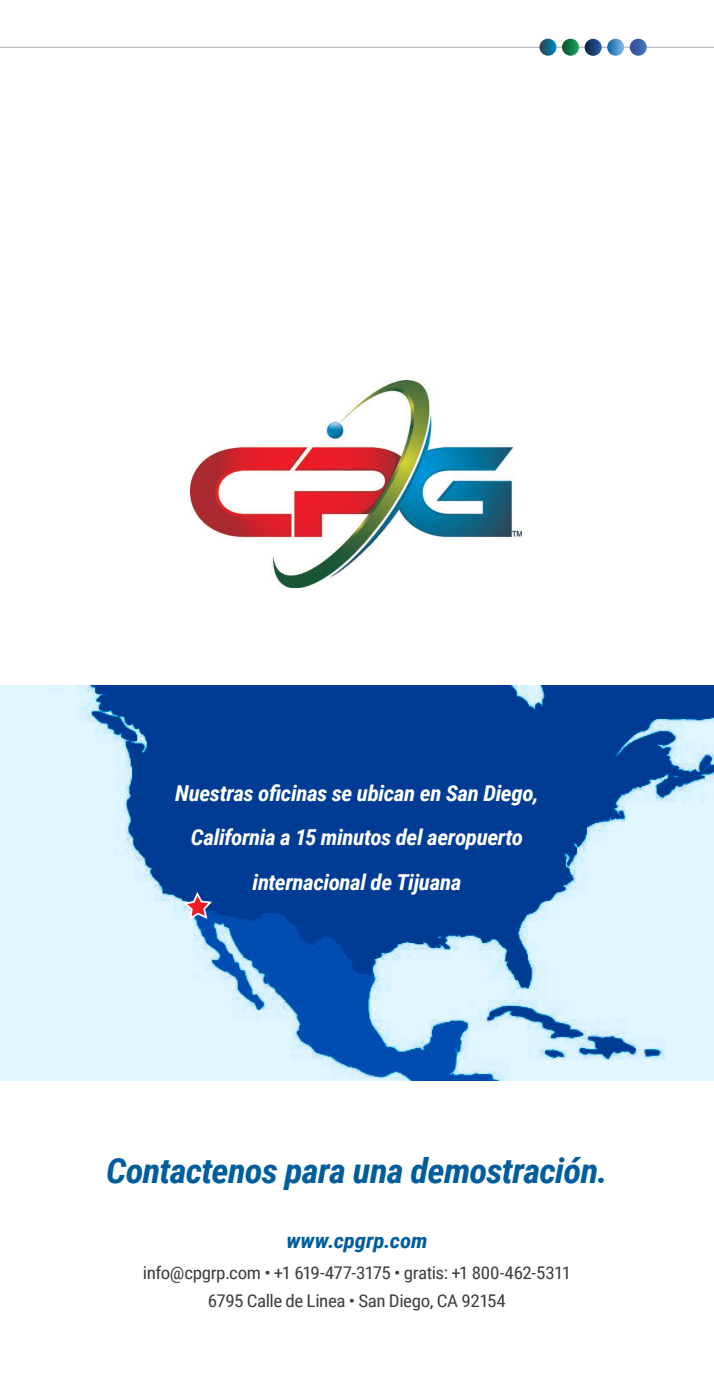
<style>
.page{position:relative;width:714px;height:1386px;background:#fff}
.page>*{position:absolute;margin:0;border:0;box-sizing:border-box;transform-origin:0 0}
.t1{font:italic 700 34.65px "Roboto Condensed";letter-spacing:-.02em;color:#005d9d;scale:1.05 1}
.t2{font:italic 700 21.88px/45px "Roboto Condensed";letter-spacing:-.02em;color:#fff;text-align:center;scale:1.05 1}
.t3{font:italic 700 21px "Roboto Condensed";letter-spacing:-.005em;color:#005d9d;scale:1.09 1}
.t4{font:17.5px/28px "Roboto Condensed";letter-spacing:-.025em;color:#3e3e3f;text-align:center;scale:1.09 1}
</style>
<div class="page">
<hr style="left:713px;top:540px;width:1px;height:339px;background:#005d9d">
<hr style="left:0;top:47px;width:714px;height:1px;background:#a8a9ad">
<hr style="left:713px;top:1121px;width:1px;height:103px;background:#005d9d">
<img style="left:190px;top:380px;width:331px;height:207px">
<svg style="left:539px;top:39px;width:18px;height:17px"></svg>
<svg style="left:562px;top:39px;width:17px;height:17px"></svg>
<svg style="left:607px;top:39px;width:17px;height:17px"></svg>
<svg style="left:630px;top:39px;width:17px;height:17px"></svg>
<svg style="left:585px;top:39px;width:17px;height:17px"></svg>
<svg style="left:0;top:685px;width:714px;height:395px;background:#6f9acb"></svg>
<svg style="left:181px;top:890px;width:33px;height:31px"></svg>
<p class="t2" style="left:175px;top:769px;width:348px">Nuestras oficinas se ubican en San Diego,<br>California a 15 minutos del aeropuerto internacional de Tijuana</p>
<h1 class="t1" style="left:106px;top:1147px;width:479px">Contactenos para una demostración.</h1>
<p class="t3" style="left:286px;top:1226px;width:131px">www.cpgrp.com</p>
<p class="t4" style="left:143px;top:1259px;width:395px">info@cpgrp.com • +1 619-477-3175 • gratis: +1 800-462-5311<br>6795 Calle de Linea • San Diego, CA 92154</p>
</div>
